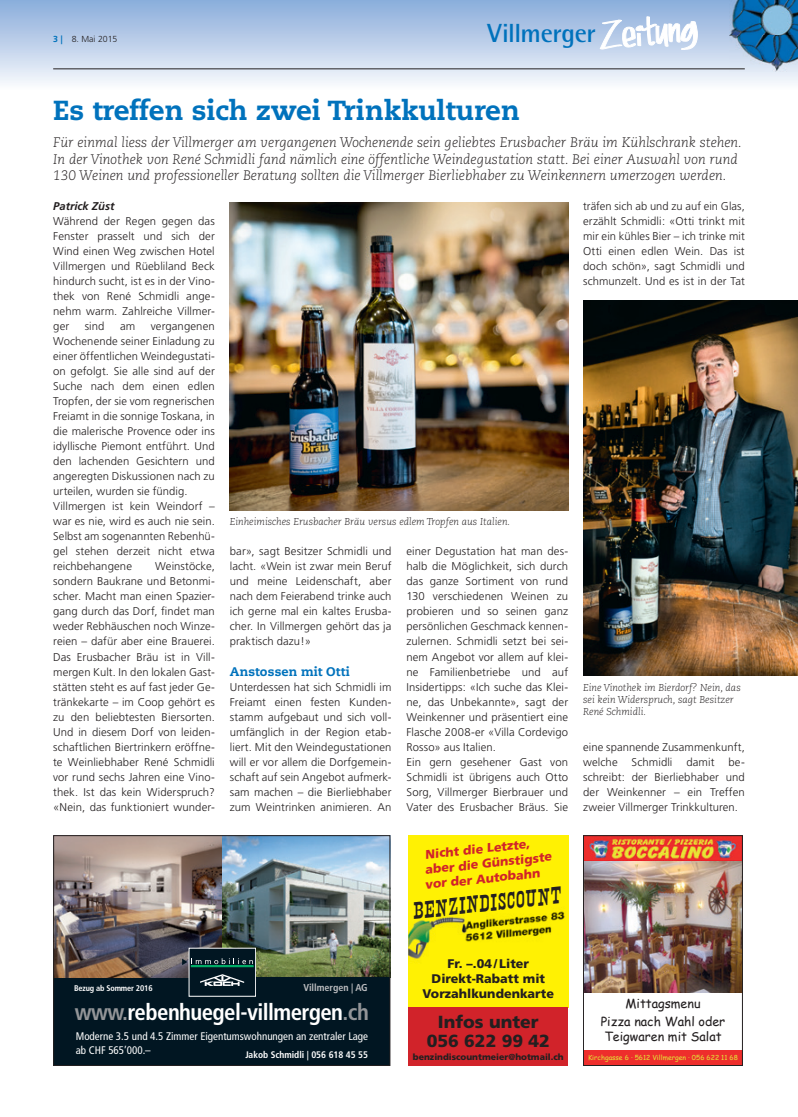
<style>
.page{position:relative;width:798px;height:1117px;background:#fff}
.page>*{position:absolute;margin:0;border:0;box-sizing:border-box;transform-origin:0 0}
.t1{font:800 27.5px "Caecilia";color:#0072bc}
.t2{font:700 26.25px "Rotis Semi Sans";letter-spacing:-.02em;color:#0072bc}
.t3{font:23.75px "Wood Print";color:#231f20}
.t4{font:700 condensed 22.75px "Frutiger";letter-spacing:-.025em;color:#fff}
.t5{font:900 17.5px/18.8px "Frutiger";color:#231f20;text-align:center}
.t6{font:italic 300 13.75px/16.5px "Caecilia";color:#231f20}
.t7{font:900 12.5px/15px "Frutiger";color:#231f20;text-align:center}
.t8{font:900 12.5px/15px "Frutiger";color:#d1232a}
.t9{font:12.5px/18.5px "Comic Sans MS";color:#231f20;text-align:center}
.t10{font:800 12.5px "Caecilia";letter-spacing:.01em;color:#0072bc}
.t11{font:300 11.25px/15px "Frutiger";letter-spacing:.01em;color:#231f20;text-align:justify}
.t12{font:italic 700 11.25px "Frutiger";color:#231f20}
.t13{font:condensed 11px/14px "Frutiger";color:#fff}
.t14{font:italic 300 10px/12px "Caecilia";color:#231f20}
.t15{font:10px "Courier";color:#231f20}
.t16{font:700 condensed 10px "Frutiger";color:#bcbdc0}
.t17{font:700 condensed 9.5px "Frutiger";color:#fff}
.t18{font:900 8.75px "Frutiger";color:#231f20}
.t19{font:300 8.75px "Frutiger";color:#231f20}
.t20{font:700 condensed 8.25px "Frutiger";letter-spacing:-.015em;color:#fff}
.t21{font:6.88px "Comic Sans MS";color:#e2e436}
.s1{font-weight:700;color:#0072bc}
.s2{font-family:"Myriad";font-weight:700;color:#0072bc}
.s3{color:#939598}
</style>
<div class="page">
<svg style="left:0;top:0;width:797px;height:83px;background:#bccfe8"></svg>
<svg style="left:600px;top:12px;width:97px;height:45px"></svg>
<img style="left:728px;top:0;width:69px;height:71px">
<hr style="left:53px;top:69px;width:691px;height:1px;background:#231f20">
<div style="left:583px;top:1049px;width:159px;height:16px;background:#ee2e2c"></div>
<img style="left:585px;top:837px;width:155px;height:155px">
<div style="left:583px;top:835px;width:159px;height:230px;border:1px solid #231f20"></div>
<img style="left:53px;top:835px;width:338px;height:231px">
<div style="left:408px;top:835px;width:160px;height:35px;background:#fff103"></div>
<img style="left:408px;top:870px;width:160px;height:137px">
<div style="left:408px;top:1007px;width:160px;height:58px;background:#d1232a"></div>
<img style="left:230px;top:202px;width:338px;height:308px">
<img style="left:583px;top:300px;width:214px;height:375px">
<p class="t19" style="left:53px;top:34px;width:66px"><span class="s1">3</span> <span class="s2">|</span> 8. Mai 2015</p>
<h2 class="t2" style="left:487px;top:17px;width:110px">Villmerger</h2>
<h1 class="t1" style="left:53px;top:93px;width:468px">Es treffen sich zwei Trinkkulturen</h1>
<p class="t6" style="left:53px;top:134px;width:690px">Für einmal liess der Villmerger am vergangenen Wochenende sein geliebtes Erusbacher Bräu im Kühlschrank stehen.<br>In der Vinothek von René Schmidli fand nämlich eine öffentliche Weindegustation statt. Bei einer Auswahl von rund<br>130 Weinen und professioneller Beratung sollten die Villmerger Bierliebhaber zu Weinkennern umerzogen werden.</p>
<p class="t12" style="left:53px;top:199px;width:63px">Patrick Züst</p>
<p class="t11" style="left:53px;top:214px;width:163px">Während der Regen gegen das Fenster prasselt und sich der Wind einen Weg zwischen Hotel Villmergen und Rüebliland Beck hindurch sucht, ist es in der Vino&shy;thek von René Schmidli ange&shy;nehm warm. Zahlreiche Villmer&shy;ger</p>
<p class="t11" style="left:583px;top:199px;width:163px">träfen sich ab und zu auf ein Glas, erzählt Schmidli: «Otti trinkt mit mir ein kühles Bier – ich trinke mit Otti einen edlen Wein. Das ist doch schön», sagt Schmidli und schmunzelt. Und es ist in der Tat</p>
<p class="t11" style="left:85px;top:319px;width:21px">sind</p>
<p class="t11" style="left:120px;top:319px;width:17px">am</p>
<p class="t11" style="left:53px;top:319px;width:163px;text-align:left;text-indent:98px">vergangenen<br>Wochenende seiner Einladung zu einer öffentlichen Weindegustati&shy;on gefolgt. Sie alle sind auf der<br>Suche nach dem einen edlen<br>Tropfen, der sie vom regnerischen<br>Freiamt in die sonnige Toskana, in die malerische Provence oder ins idyllische Piemont entführt. Und den lachenden Gesichtern und angeregten Diskussionen nach zu urteilen, wurden sie fündig.<br>Villmergen ist kein Weindorf – war es nie, wird es auch nie sein.<br>Selbst am sogenannten Rebenhü&shy;gel stehen derzeit nicht etwa reichbehangene</p>
<p class="t14" style="left:230px;top:516px;width:282px">Einheimisches Erusbacher Bräu versus edlem Tropfen aus Italien.</p>
<p class="t11" style="left:230px;top:544px;width:163px">bar», sagt Besitzer Schmidli und lacht. «Wein ist zwar mein Beruf und meine Leidenschaft, aber nach dem Feierabend trinke auch ich gerne mal ein kaltes Erusba&shy;cher. In Villmergen gehört das ja praktisch dazu!»</p>
<p class="t10" style="left:230px;top:663px;width:122px">Anstossen mit Otti</p>
<p class="t11" style="left:230px;top:679px;width:163px">Unterdessen hat sich Schmidli im Freiamt einen festen Kunden&shy;stamm aufgebaut und sich voll&shy;umfänglich in der Region etab&shy;liert. Mit den Weindegustationen will er vor allem die Dorfgemein&shy;schaft auf sein Angebot aufmerk&shy;sam machen – die Bierliebhaber zum Weintrinken animieren. An</p>
<p class="t11" style="left:406px;top:544px;width:163px;text-align:left">einer Degustation hat man des&shy;halb die Möglichkeit, sich durch das ganze Sortiment von rund<br>130 verschiedenen Weinen zu probieren und so seinen ganz persönlichen Geschmack kennen&shy;zulernen. Schmidli setzt bei sei&shy;nem Angebot vor allem auf klei&shy;ne Familienbetriebe und auf<br>Insidertipps: «Ich suche das Klei&shy;ne, das Unbekannte», sagt der<br>Weinkenner und präsentiert eine<br>Flasche 2008-er «Villa Cordevigo<br>Rosso» aus Italien.<br>Ein gern gesehener Gast von<br>Schmidli ist übrigens auch Otto<br>Sorg, Villmerger Bierbrauer und<br>Vater des Erusbacher Bräus. Sie</p>
<p class="t11" style="left:53px;top:559px;width:163px;text-indent:102px">Weinstöcke, sondern Baukrane und Betonmi&shy;scher. Macht man einen Spazier&shy;gang durch das Dorf, findet man weder Rebhäuschen noch Winze&shy;reien – dafür aber eine Brauerei.<br>Das Erusbacher Bräu ist in Vill&shy;mergen Kult. In den lokalen Gast&shy;stätten steht es auf fast jeder Ge&shy;tränkekarte – im Coop gehört es zu den beliebtesten Biersorten.<br>Und in diesem Dorf von leiden&shy;schaftlichen Biertrinkern eröffne&shy;te Weinliebhaber René Schmidli vor rund sechs Jahren eine Vino&shy;thek. Ist das kein Widerspruch? «Nein, das funktioniert wunder-</p>
<p class="t14" style="left:583px;top:681px;width:159px">Eine Vinothek im Bierdorf? Nein, das sei kein Widerspruch, sagt Besitzer<br>René Schmidli.</p>
<p class="t11" style="left:583px;top:739px;width:163px">eine spannende Zusammenkunft, welche Schmidli damit be&shy;schreibt: der Bierliebhaber und der Weinkenner – ein Treffen zweier Villmerger Trinkkulturen.</p>
<p class="t15" style="left:57px;top:800px;width:307px">inserat_95x65mm.qxp 27.10.2014 14:40 Uhr Seite 1</p>
<p class="t16" style="left:303px;top:980px;width:66px">Villmergen | AG</p>
<p class="t13" style="left:76px;top:1028px;width:294px">Moderne 3.5 und 4.5 Zimmer Eigentumswohnungen an zentraler Lage ab CHF 565’000.–</p>
<p class="t20" style="left:74px;top:982px;width:80px">Bezug ab Sommer 2016</p>
<h3 class="t4" style="left:75px;top:998px;width:295px"><span class="s3">www.</span>rebenhuegel-villmergen<span class="s3">.ch</span></h3>
<p class="t17" style="left:245px;top:1048px;width:124px">Jakob Schmidli | 056 618 45 55</p>
<p class="t8" style="left:421px;top:847px;width:130px;rotate:-6deg">Nicht die Letzte, aber die Günstigste vor der Autobahn</p>
<h3 class="t3" style="left:412px;top:901px;width:149px;rotate:-6deg">BENZINDISCOUNT</h3>
<p class="t7" style="left:422px;top:955px;width:133px">Fr. –.04/Liter<br>Direkt-Rabatt mit<br>Vorzahlkundenkarte</p>
<h3 class="t5" style="left:426px;top:1012px;width:125px">Infos unter<br>056 622 99 42</h3>
<p class="t18" style="left:413px;top:1050px;width:152px">benzindiscountmeier@hotmail.ch</p>
<p class="t9" style="left:600px;top:993px;width:126px">Mittagsmenu<br>Pizza nach Wahl oder</p>
<p class="t9" style="left:604px;top:1026px;width:119px">Teigwaren mit Salat</p>
<p class="t21" style="left:588px;top:1052px;width:151px">Kirchgasse 6 · 5612 Villmergen · 056 622 11 68</p>
</div>
